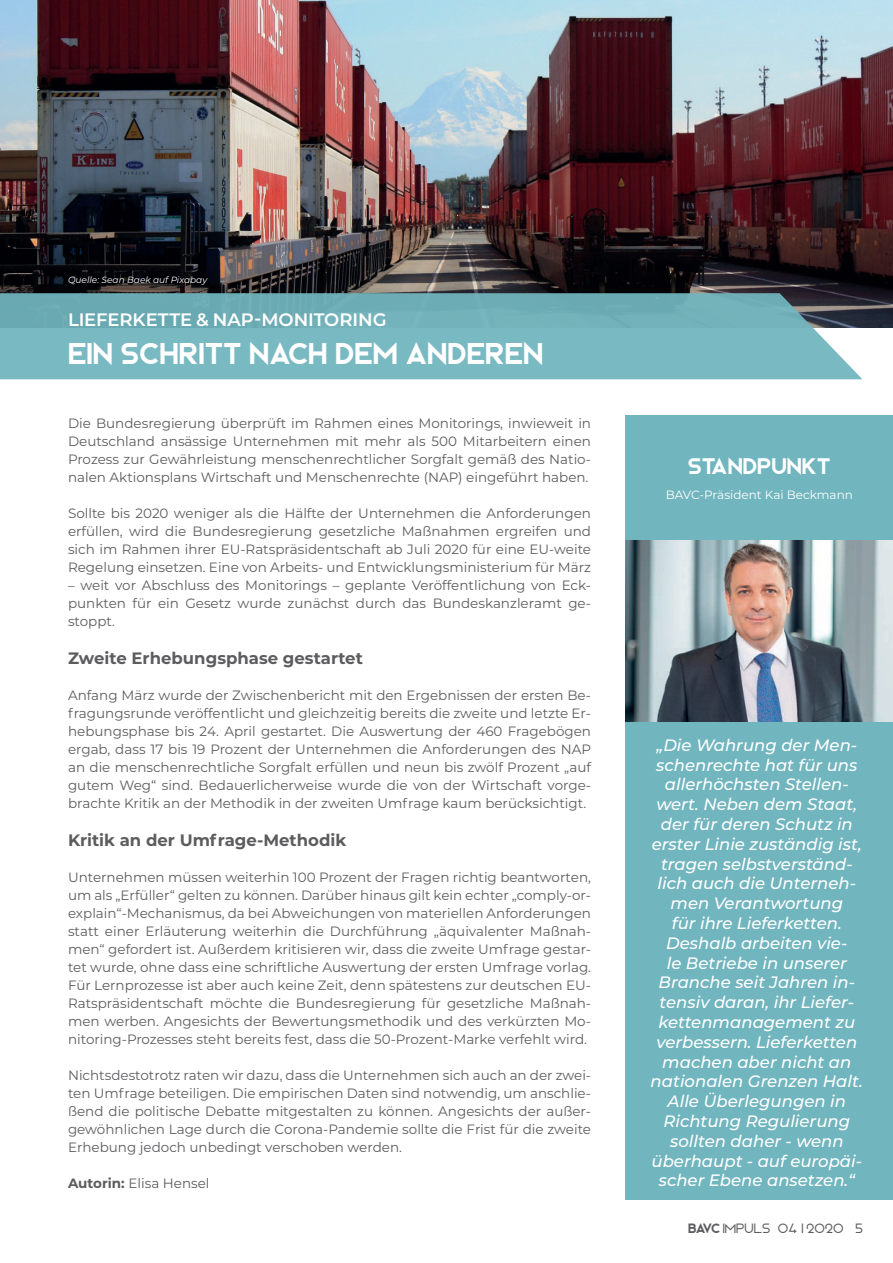
<style>
.page{position:relative;width:893px;height:1263px;background:#fff}
.page>*{position:absolute;margin:0;border:0;box-sizing:border-box;transform-origin:0 0}
.t1{font:30px "Bjorn";color:#fff}
.t2{font:22.5px "Bjorn";color:#fff}
.t3{font:600 18px "Montserrat";letter-spacing:-.005em;color:#fff}
.t4{font:italic 500 16.5px/19.8px "Montserrat";color:#fff;text-align:center}
.t5{font:700 16.5px "Montserrat";color:#5c5c5f}
.t6{font:13.5px/18px "Montserrat";color:#5c5c5f;text-align:justify}
.t7{font:300 13.5px "Bjorn";color:#5c5c5f}
.t8{font:12px "Montserrat";color:#fff}
.t9{font:italic 9px "Montserrat";color:#fff}
.s1{font-weight:700}
.s2{font-weight:400}
</style>
<div class="page">
<img style="left:0;top:0;width:893px;height:327px">
<svg style="left:0;top:293px;width:862px;height:86px;background:#74b1ba"></svg>
<div style="left:626px;top:415px;width:267px;height:784px;background:#71b5be"></div>
<img style="left:626px;top:540px;width:267px;height:182px">
<p class="t9" style="left:68px;top:274px;width:141px">Quelle: Sean Baek auf Pixabay</p>
<h3 class="t3" style="left:68px;top:306px;width:320px">LIEFERKETTE &amp; NAP-MONITORING</h3>
<h1 class="t1" style="left:68px;top:335px;width:477px">EIN SCHRITT NACH DEM ANDEREN</h1>
<p class="t6" style="left:68px;top:414px;width:525px">Die Bundesregierung überprüft im Rahmen eines Monitorings, inwieweit in Deutschland ansässige Unternehmen mit mehr als 500 Mitarbeitern einen Prozess zur Gewährleistung menschenrechtlicher Sorgfalt gemäß des Natio&shy;nalen Aktionsplans Wirtschaft und Menschenrechte (NAP) eingeführt haben.</p>
<p class="t6" style="left:68px;top:504px;width:525px">Sollte bis 2020 weniger als die Hälfte der Unternehmen die Anforderungen erfüllen, wird die Bundesregierung gesetzliche Maßnahmen ergreifen und sich im Rahmen ihrer EU-Ratspräsidentschaft ab Juli 2020 für eine EU-weite Regelung einsetzen. Eine von Arbeits- und Entwicklungsministerium für März</p>
<p class="t6" style="left:68px;top:576px;width:524px">– weit vor Abschluss des Monitorings – geplante Veröffentlichung von Eck&shy;punkten für ein Gesetz wurde zunächst durch das Bundeskanzleramt ge&shy;stoppt.</p>
<p class="t5" style="left:68px;top:646px;width:296px">Zweite Erhebungsphase gestartet</p>
<p class="t6" style="left:68px;top:685px;width:525px">Anfang März wurde der Zwischenbericht mit den Ergebnissen der ersten Be&shy;fragungsrunde veröffentlicht und gleichzeitig bereits die zweite und letzte Er&shy;hebungsphase bis 24. April gestartet. Die Auswertung der 460 Fragebögen ergab, dass 17 bis 19 Prozent der Unternehmen die Anforderungen des NAP an die menschenrechtliche Sorgfalt erfüllen und neun bis zwölf Prozent „auf gutem Weg“ sind. Bedauerlicherweise wurde die von der Wirtschaft vorge&shy;brachte Kritik an der Methodik in der zweiten Umfrage kaum berücksichtigt.</p>
<p class="t5" style="left:68px;top:828px;width:280px">Kritik an der Umfrage-Methodik</p>
<p class="t6" style="left:68px;top:867px;width:525px">Unternehmen müssen weiterhin 100 Prozent der Fragen richtig beantworten, um als „Erfüller“ gelten zu können. Darüber hinaus gilt kein echter „comply-or&shy;explain“-Mechanismus, da bei Abweichungen von materiellen Anforderungen statt einer Erläuterung weiterhin die Durchführung „äquivalenter Maßnah&shy;men“ gefordert ist. Außerdem kritisieren wir, dass die zweite Umfrage gestar&shy;tet wurde, ohne dass eine schriftliche Auswertung der ersten Umfrage vorlag.<br>Für Lernprozesse ist aber auch keine Zeit, denn spätestens zur deutschen EU-Ratspräsidentschaft möchte die Bundesregierung für gesetzliche Maßnah&shy;men werben. Angesichts der Bewertungsmethodik und des verkürzten Mo&shy;nitoring-Prozesses steht bereits fest, dass die 50-Prozent-Marke verfehlt wird.</p>
<p class="t6" style="left:68px;top:1065px;width:525px">Nichtsdestotrotz raten wir dazu, dass die Unternehmen sich auch an der zwei&shy;ten Umfrage beteiligen. Die empirischen Daten sind notwendig, um anschlie&shy;ßend die politische Debatte mitgestalten zu können. Angesichts der außer&shy;gewöhnlichen Lage durch die Corona-Pandemie sollte die Frist für die zweite Erhebung jedoch unbedingt verschoben werden.</p>
<p class="t6" style="left:68px;top:1173px;width:143px"><span class="s1">Autorin:</span> Elisa Hensel</p>
<h2 class="t2" style="left:688px;top:453px;width:145px">STANDPUNKT</h2>
<p class="t8" style="left:666px;top:486px;width:189px">BAVC-Präsident Kai Beckmann</p>
<p class="t4" style="left:651px;top:734px;width:214px">„Die Wahrung der Men&shy;schenrechte hat für uns allerhöchsten Stellen&shy;wert. Neben dem Staat, der für deren Schutz in erster Linie zuständig ist, tragen selbstverständ&shy;lich auch die Unterneh&shy;men Verantwortung<br>für ihre Lieferketten.<br>Deshalb arbeiten vie-<br>le Betriebe in unserer<br>Branche seit Jahren in&shy;tensiv daran, ihr Liefer&shy;kettenmanagement zu verbessern. Lieferketten machen aber nicht an nationalen Grenzen Halt.<br>Alle Überlegungen in<br>Richtung Regulierung sollten daher - wenn überhaupt - auf europäi&shy;scher Ebene ansetzen.“</p>
<p class="t7" style="left:688px;top:1220px;width:176px"><span class="s2">BAVC</span> IMPULS 04 I 2020 5</p>
</div>
